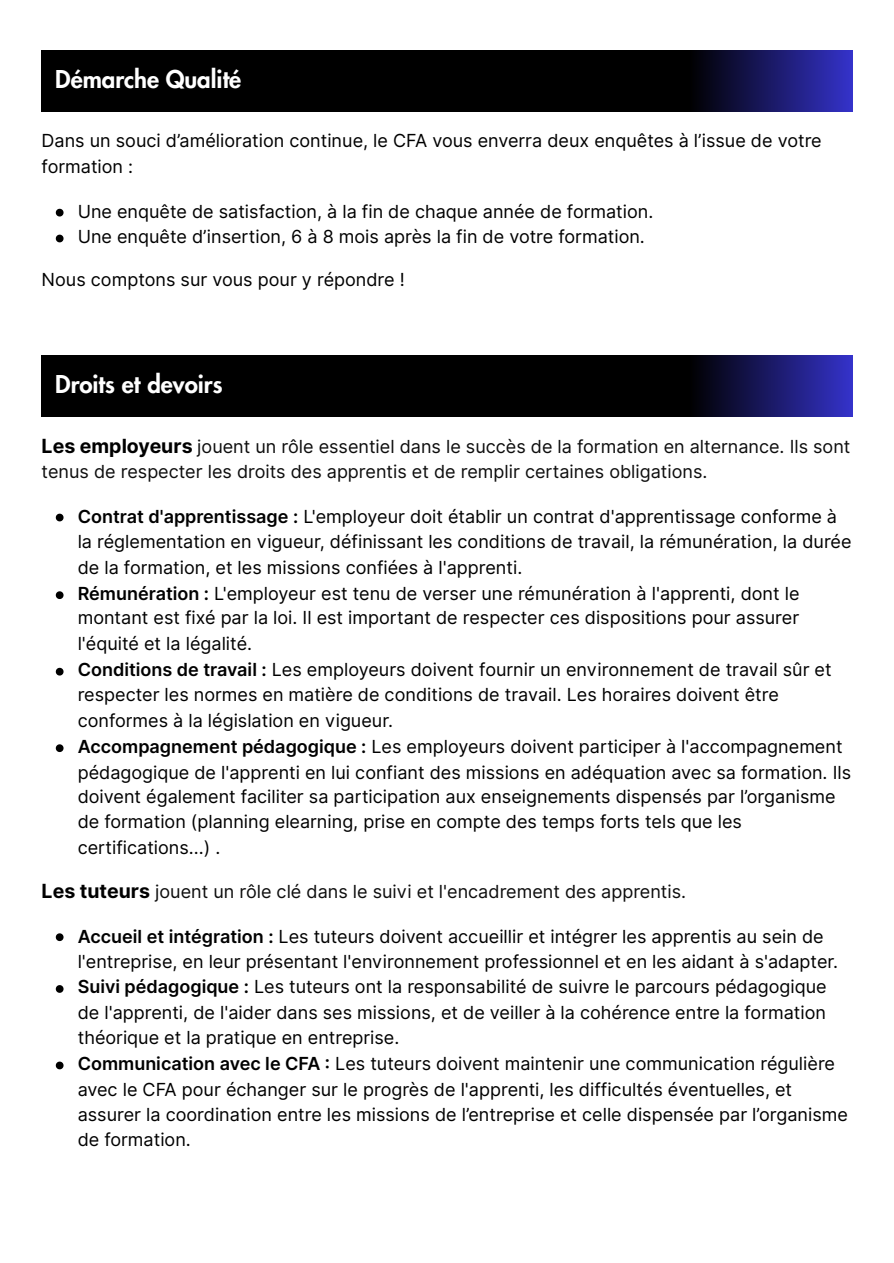
<style>
.page{position:relative;width:894px;height:1263px;background:#fff}
.page>*{position:absolute;margin:0;border:0;box-sizing:border-box;transform-origin:0 0}
.t1{font:800 24px "Futura LT Pro";color:#fff}
.t2{font:18px/25.3px "Inter";color:#000}
.t3{font:18px/24.8px "Inter";color:#0d0d0d}
.s1{font-weight:700;font-size:19.5px;color:#000}
.s2{font-weight:600}
</style>
<div class="page">
<div style="left:42px;top:51px;width:646px;height:60px;background:#000"></div>
<div style="left:688px;top:51px;width:164px;height:60px;background:linear-gradient(to right,#000,#3432c9)"></div>
<svg style="left:56px;top:209px;width:7px;height:7px"></svg>
<svg style="left:56px;top:235px;width:7px;height:7px"></svg>
<div style="left:42px;top:356px;width:646px;height:60px;background:#000"></div>
<div style="left:688px;top:356px;width:164px;height:60px;background:linear-gradient(to right,#000,#3432c9)"></div>
<svg style="left:56px;top:514px;width:7px;height:7px"></svg>
<svg style="left:56px;top:591px;width:7px;height:8px"></svg>
<svg style="left:56px;top:668px;width:7px;height:7px"></svg>
<svg style="left:56px;top:744px;width:7px;height:8px"></svg>
<svg style="left:56px;top:933px;width:7px;height:8px"></svg>
<svg style="left:56px;top:985px;width:7px;height:8px"></svg>
<svg style="left:56px;top:1062px;width:7px;height:7px"></svg>
<p class="t1" style="left:55px;top:68px;width:188px">Démarche Qualité</p>
<p class="t2" style="left:42px;top:128px;width:781px;line-height:25.8px">Dans un souci d’amélioration continue, le CFA vous enverra deux enquêtes à l’issue de votre formation :</p>
<p class="t2" style="left:78px;top:199px;width:577px">Une enquête de satisfaction, à la fin de chaque année de formation.</p>
<p class="t2" style="left:78px;top:224px;width:568px">Une enquête d’insertion, 6 à 8 mois après la fin de votre formation.</p>
<p class="t2" style="left:42px;top:267px;width:364px">Nous comptons sur vous pour y répondre !</p>
<p class="t1" style="left:55px;top:373px;width:169px">Droits et devoirs</p>
<h1 class="t3" style="left:42px;top:434px;width:810px"><span class="s1">Les employeurs</span> jouent un rôle essentiel dans le succès de la formation en alternance. Ils sont tenus de respecter les droits des apprentis et de remplir certaines obligations.</h1>
<p class="t2" style="left:78px;top:504px;width:775px"><span class="s2">Contrat d'apprentissage :</span> L'employeur doit établir un contrat d'apprentissage conforme à la réglementation en vigueur, définissant les conditions de travail, la rémunération, la durée de la formation, et les missions confiées à l'apprenti.</p>
<p class="t2" style="left:78px;top:580px;width:723px;text-align:justify"><span class="s2">Rémunération :</span> L'employeur est tenu de verser une rémunération à l'apprenti, dont le montant est fixé par la loi. Il est important de respecter ces dispositions pour assurer l'équité et la légalité.</p>
<p class="t2" style="left:78px;top:657px;width:755px"><span class="s2">Conditions de travail :</span> Les employeurs doivent fournir un environnement de travail sûr et respecter les normes en matière de conditions de travail. Les horaires doivent être conformes à la législation en vigueur.</p>
<p class="t2" style="left:78px;top:733px;width:774px"><span class="s2">Accompagnement pédagogique :</span> Les employeurs doivent participer à l'accompagnement pédagogique de l'apprenti en lui confiant des missions en adéquation avec sa formation. Ils doivent également faciliter sa participation aux enseignements dispensés par l’organisme de formation (planning elearning, prise en compte des temps forts tels que les certifications...) .</p>
<h1 class="t3" style="left:42px;top:879px;width:645px"><span class="s1">Les tuteurs</span> jouent un rôle clé dans le suivi et l'encadrement des apprentis.</h1>
<p class="t2" style="left:78px;top:924px;width:761px;line-height:24.8px"><span class="s2">Accueil et intégration :</span> Les tuteurs doivent accueillir et intégrer les apprentis au sein de l'entreprise, en leur présentant l'environnement professionnel et en les aidant à s'adapter.</p>
<p class="t2" style="left:78px;top:974px;width:750px;text-align:justify"><span class="s2">Suivi pédagogique :</span> Les tuteurs ont la responsabilité de suivre le parcours pédagogique de l'apprenti, de l'aider dans ses missions, et de veiller à la cohérence entre la formation théorique et la pratique en entreprise.</p>
<p class="t2" style="left:78px;top:1051px;width:771px"><span class="s2">Communication avec le CFA :</span> Les tuteurs doivent maintenir une communication régulière avec le CFA pour échanger sur le progrès de l'apprenti, les difficultés éventuelles, et assurer la coordination entre les missions de l’entreprise et celle dispensée par l’organisme de formation.</p>
</div>
